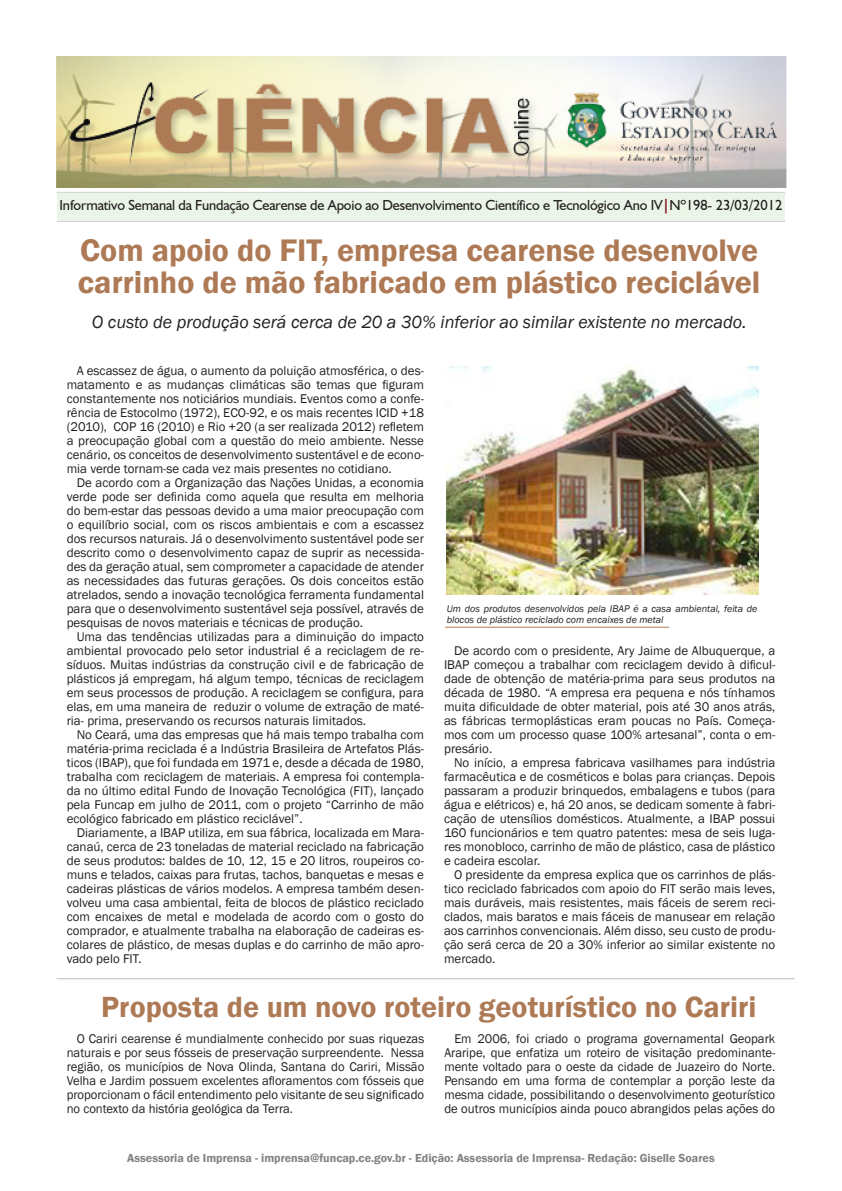
<style>
.page{position:relative;width:842px;height:1191px;background:#fff}
.page>*{position:absolute;margin:0;border:0;box-sizing:border-box;transform-origin:0 0}
.t1{font:600 32px/32px "Franklin Gothic";color:#ae7a55}
.t2{font:600 30px "Franklin Gothic";color:#ae7a55}
.t3{font:italic 18px "Franklin Gothic";color:#231f20}
.t4{font:14.5px "Humanist 521 BT";letter-spacing:-.01em;color:#231f20}
.t5{font:13px/14px "Franklin Gothic";color:#231f20;text-align:justify}
.t6{font:600 12px "Franklin Gothic";color:#808285}
.t7{font:italic 10px/11px "Franklin Gothic";color:#231f20}
.s1{font-weight:700;color:#7f1421}
</style>
<div class="page">
<div style="left:57px;top:193px;width:728px;height:28px;background:#eaf4e7"></div>
<img style="left:56px;top:57px;width:730px;height:130px">
<hr style="left:57px;top:192px;width:728px;height:1px;background:#d1d2d4">
<hr style="left:57px;top:221px;width:728px;height:1px;background:#d1d2d4">
<img style="left:447px;top:367px;width:311px;height:227px">
<hr style="left:445px;top:626px;width:224px;height:1px;background:#ae7a55">
<hr style="left:57px;top:978px;width:738px;height:1px;background:#bcbdc0">
<p class="t4" style="left:60px;top:196px;width:724px">Informativo Semanal da Fundação Cearense de Apoio ao Desenvolvimento Científico e Tecnológico Ano IV<span class="s1">|</span>Nº198- 23/03/2012</p>
<p class="t1" style="left:78px;top:234px;width:684px">Com apoio do FIT, empresa cearense desenvolve carrinho de mão fabricado em plástico reciclável</p>
<p class="t3" style="left:92px;top:311px;width:656px">O custo de produção será cerca de 20 a 30% inferior ao similar existente no mercado.</p>
<p class="t5" style="left:67px;top:363px;width:359px;text-indent:10px">A escassez de água, o aumento da poluição atmosférica, o des&shy;matamento e as mudanças climáticas são temas que figuram constantemente nos noticiários mundiais. Eventos como a confe&shy;rência de Estocolmo (1972), ECO-92, e os mais recentes ICID +18 (2010), COP 16 (2010) e Rio +20 (a ser realizada 2012) refletem a preocupação global com a questão do meio ambiente. Nesse cenário, os conceitos de desenvolvimento sustentável e de econo&shy;mia verde tornam-se cada vez mais presentes no cotidiano.</p>
<p class="t5" style="left:67px;top:475px;width:359px;text-indent:10px">De acordo com a Organização das Nações Unidas, a economia verde pode ser definida como aquela que resulta em melhoria do bem-estar das pessoas devido a uma maior preocupação com o equilíbrio social, com os riscos ambientais e com a escassez dos recursos naturais. Já o desenvolvimento sustentável pode ser descrito como o desenvolvimento capaz de suprir as necessida&shy;des da geração atual, sem comprometer a capacidade de atender as necessidades das futuras gerações. Os dois conceitos estão atrelados, sendo a inovação tecnológica ferramenta fundamental para que o desenvolvimento sustentável seja possível, através de pesquisas de novos materiais e técnicas de produção.</p>
<p class="t5" style="left:67px;top:629px;width:359px;text-indent:10px">Uma das tendências utilizadas para a diminuição do impacto ambiental provocado pelo setor industrial é a reciclagem de re&shy;síduos. Muitas indústrias da construção civil e de fabricação de plásticos já empregam, há algum tempo, técnicas de reciclagem em seus processos de produção. A reciclagem se configura, para elas, em uma maneira de reduzir o volume de extração de maté&shy;ria- prima, preservando os recursos naturais limitados.</p>
<p class="t5" style="left:67px;top:727px;width:359px;text-indent:10px">No Ceará, uma das empresas que há mais tempo trabalha com matéria-prima reciclada é a Indústria Brasileira de Artefatos Plás&shy;ticos (IBAP), que foi fundada em 1971 e, desde a década de 1980, trabalha com reciclagem de materiais. A empresa foi contempla&shy;da no último edital Fundo de Inovação Tecnológica (FIT), lançado pela Funcap em julho de 2011, com o projeto “Carrinho de mão ecológico fabricado em plástico reciclável”.</p>
<p class="t5" style="left:67px;top:825px;width:359px;text-indent:10px">Diariamente, a IBAP utiliza, em sua fábrica, localizada em Mara&shy;canaú, cerca de 23 toneladas de material reciclado na fabricação de seus produtos: baldes de 10, 12, 15 e 20 litros, roupeiros co&shy;muns e telados, caixas para frutas, tachos, banquetas e mesas e cadeiras plásticas de vários modelos. A empresa também desen&shy;volveu uma casa ambiental, feita de blocos de plástico reciclado com encaixes de metal e modelada de acordo com o gosto do comprador, e atualmente trabalha na elaboração de cadeiras es&shy;colares de plástico, de mesas duplas e do carrinho de mão apro&shy;vado pelo FIT.</p>
<p class="t7" style="left:447px;top:603px;width:312px">Um dos produtos desenvolvidos pela IBAP é a casa ambiental, feita de blocos de plástico reciclado com encaixes de metal</p>
<p class="t5" style="left:444px;top:644px;width:333px;text-indent:10px">De acordo com o presidente, Ary Jaime de Albuquerque, a IBAP começou a trabalhar com reciclagem devido à dificul&shy;dade de obtenção de matéria-prima para seus produtos na década de 1980. “A empresa era pequena e nós tínhamos muita dificuldade de obter material, pois até 30 anos atrás, as fábricas termoplásticas eram poucas no País. Começa&shy;mos com um processo quase 100% artesanal”, conta o em&shy;presário.</p>
<p class="t5" style="left:444px;top:756px;width:333px;text-indent:10px">No início, a empresa fabricava vasilhames para indústria farmacêutica e de cosméticos e bolas para crianças. Depois passaram a produzir brinquedos, embalagens e tubos (para água e elétricos) e, há 20 anos, se dedicam somente à fabri&shy;cação de utensílios domésticos. Atualmente, a IBAP possui 160 funcionários e tem quatro patentes: mesa de seis luga&shy;res monobloco, carrinho de mão de plástico, casa de plástico e cadeira escolar.</p>
<p class="t5" style="left:444px;top:868px;width:333px;text-indent:10px">O presidente da empresa explica que os carrinhos de plás&shy;tico reciclado fabricados com apoio do FIT serão mais leves, mais duráveis, mais resistentes, mais fáceis de serem reci&shy;clados, mais baratos e mais fáceis de manusear em relação aos carrinhos convencionais. Além disso, seu custo de produ&shy;ção será cerca de 20 a 30% inferior ao similar existente no mercado.</p>
<p class="t2" style="left:101px;top:988px;width:657px">Proposta de um novo roteiro geoturístico no Cariri</p>
<p class="t5" style="left:67px;top:1031px;width:359px;text-indent:10px">O Cariri cearense é mundialmente conhecido por suas riquezas naturais e por seus fósseis de preservação surpreendente. Nessa região, os municípios de Nova Olinda, Santana do Cariri, Missão Velha e Jardim possuem excelentes afloramentos com fósseis que proporcionam o fácil entendimento pelo visitante de seu significado no contexto da história geológica da Terra.</p>
<p class="t5" style="left:444px;top:1031px;width:332px;text-indent:10px">Em 2006, foi criado o programa governamental Geopark Araripe, que enfatiza um roteiro de visitação predominante&shy;mente voltado para o oeste da cidade de Juazeiro do Norte.<br>Pensando em uma forma de contemplar a porção leste da mesma cidade, possibilitando o desenvolvimento geoturístico de outros municípios ainda pouco abrangidos pelas ações do</p>
<p class="t6" style="left:127px;top:1150px;width:589px">Assessoria de Imprensa - imprensa@funcap.ce.gov.br - Edição: Assessoria de Imprensa- Redação: Giselle Soares</p>
</div>
